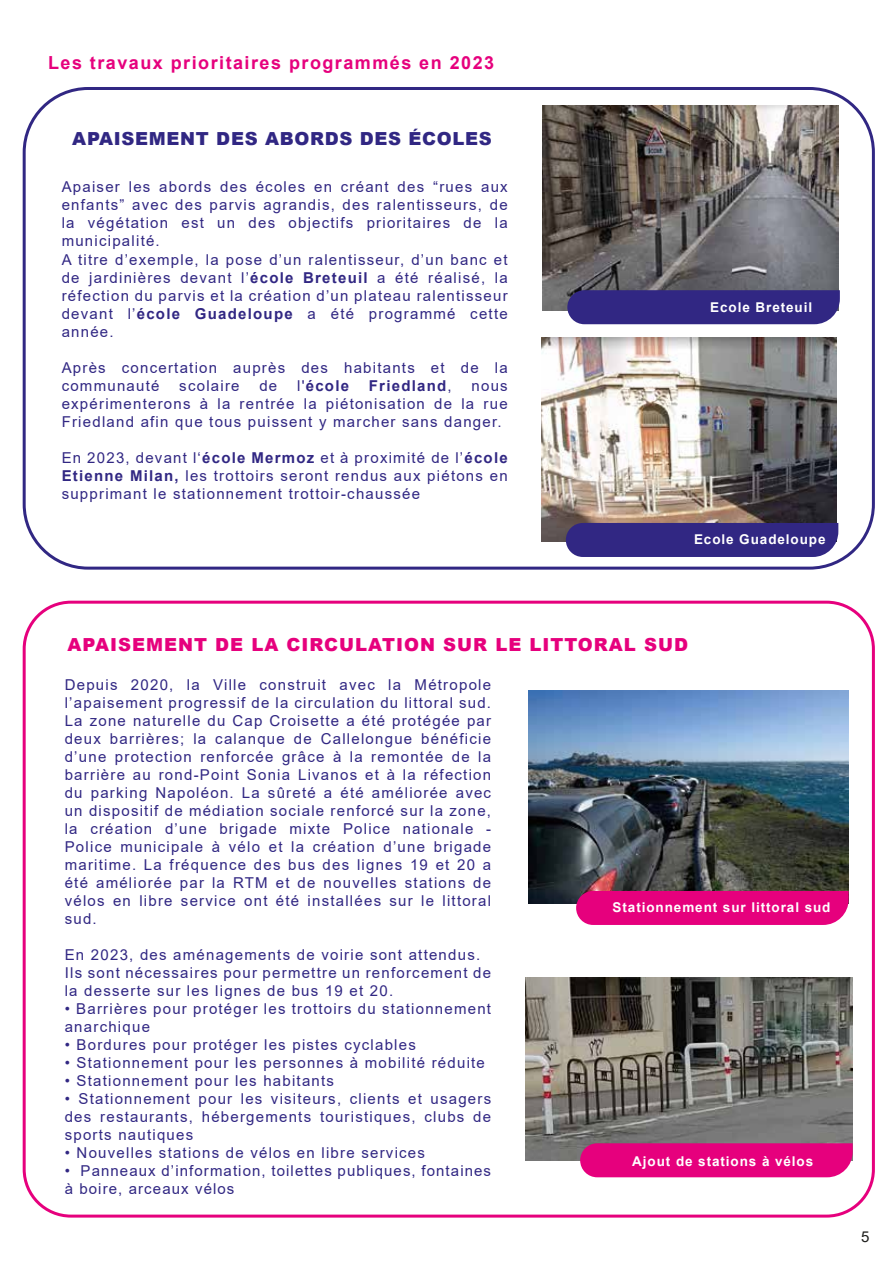
<style>
.page{position:relative;width:893px;height:1263px;background:#fff}
.page>*{position:absolute;margin:0;border:0;box-sizing:border-box;transform-origin:0 0}
.t1{font:900 18px "Arial";letter-spacing:.055em;color:#e6007d}
.t2{font:700 18px "Arial";letter-spacing:.08em;color:#e6007d}
.t3{font:900 18px "Arial";letter-spacing:.04em;color:#312783}
.t4{font:15px/18px "Arial";letter-spacing:.08em;color:#312783}
.t5{font:700 15px "Arial";letter-spacing:.08em;color:#312783}
.t6{font:15px "Arial";color:#1d1d1b}
.t7{font:700 13.5px "Arial";letter-spacing:.07em;color:#fff}
.s1{font-weight:700}
.s2{font-weight:400}
</style>
<div class="page">
<img style="left:541px;top:338px;width:295px;height:204px">
<img style="left:542px;top:106px;width:297px;height:204px">
<img style="left:525px;top:977px;width:327px;height:183px">
<img style="left:529px;top:691px;width:320px;height:212px">
<div style="left:23px;top:87px;width:852px;height:483px;border:3px solid #312783;border-radius:64px"></div>
<div style="left:23px;top:601px;width:852px;height:616px;border:3px solid #e6007d;border-radius:47px"></div>
<div style="left:576px;top:891px;width:273px;height:34px;background:#e6007d"></div>
<div style="left:580px;top:1143px;width:273px;height:34px;background:#e6007d"></div>
<div style="left:567px;top:290px;width:273px;height:34px;background:#312783"></div>
<div style="left:566px;top:523px;width:272px;height:34px;background:#312783"></div>
<p class="t2" style="left:48px;top:50px;width:448px">Les travaux prioritaires programmés en 2023</p>
<p class="t3" style="left:72px;top:126px;width:421px">APAISEMENT DES ABORDS DES ÉCOLES</p>
<p class="t4" style="left:62px;top:178px;width:448px">Apaiser les abords des écoles en créant des “rues aux enfants” avec des parvis agrandis, des ralentisseurs, de la végétation est un des objectifs prioritaires de la municipalité.<br>A titre d’exemple, la pose d’un ralentisseur, d’un banc et de jardinières devant l’<span class="s1">école Breteuil</span> a été réalisé, la réfection du parvis et la création d’un plateau ralentisseur devant l’<span class="s1">école Guadeloupe</span> a été programmé cette année.</p>
<p class="t4" style="left:62px;top:358px;width:447px">Après concertation auprès des habitants et de la communauté</p>
<p class="t4" style="left:179px;top:376px;width:62px">scolaire</p>
<p class="t4" style="left:259px;top:376px;width:19px">de</p>
<p class="t5" style="left:297px;top:375px;width:53px"><span class="s2">l'</span>école</p>
<p class="t5" style="left:369px;top:375px;width:84px">Friedland<span class="s2">,</span></p>
<p class="t4" style="left:62px;top:376px;width:448px;text-align:justify;text-indent:410px">nous expérimenterons à la rentrée la piétonisation de la rue Friedland afin que tous puissent y marcher sans danger.</p>
<p class="t4" style="left:62px;top:448px;width:448px;text-align:justify">En 2023, devant l‘<span class="s1">école Mermoz</span> et à proximité de l’<span class="s1">école Etienne Milan,</span> les trottoirs seront rendus aux piétons en supprimant le stationnement trottoir-chaussée</p>
<p class="t7" style="left:710px;top:298px;width:103px">Ecole Breteuil</p>
<p class="t7" style="left:694px;top:530px;width:133px">Ecole Guadeloupe</p>
<p class="t1" style="left:68px;top:632px;width:622px">APAISEMENT DE LA CIRCULATION SUR LE LITTORAL SUD</p>
<p class="t4" style="left:65px;top:676px;width:428px;text-align:justify">Depuis 2020, la Ville construit avec la Métropole l’apaisement progressif de la circulation du littoral sud.<br>La zone naturelle du Cap Croisette a été protégée par deux barrières; la calanque de Callelongue bénéficie d’une protection renforcée grâce à la remontée de la barrière au rond-Point Sonia Livanos et à la réfection du parking Napoléon. La sûreté a été améliorée avec un dispositif de médiation sociale renforcé sur la zone, la création d’une brigade mixte Police nationale - Police municipale à vélo et la création d’une brigade maritime. La fréquence des bus des lignes 19 et 20 a été améliorée par la RTM et de nouvelles stations de vélos en libre service ont été installées sur le littoral sud.</p>
<p class="t4" style="left:65px;top:946px;width:428px">En 2023, des aménagements de voirie sont attendus.<br>Ils sont nécessaires pour permettre un renforcement de la desserte sur les lignes de bus 19 et 20.</p>
<p class="t4" style="left:65px;top:1000px;width:428px">• Barrières pour protéger les trottoirs du stationnement anarchique</p>
<p class="t4" style="left:65px;top:1036px;width:353px">• Bordures pour protéger les pistes cyclables</p>
<p class="t4" style="left:65px;top:1054px;width:422px">• Stationnement pour les personnes à mobilité réduite</p>
<p class="t4" style="left:65px;top:1072px;width:271px">• Stationnement pour les habitants</p>
<p class="t4" style="left:65px;top:1090px;width:428px;text-align:justify">• Stationnement pour les visiteurs, clients et usagers des restaurants, hébergements touristiques, clubs de sports nautiques</p>
<p class="t4" style="left:65px;top:1144px;width:362px">• Nouvelles stations de vélos en libre services</p>
<p class="t4" style="left:65px;top:1162px;width:428px">• Panneaux d’information, toilettes publiques, fontaines à boire, arceaux vélos</p>
<p class="t7" style="left:613px;top:898px;width:219px">Stationnement sur littoral sud</p>
<p class="t7" style="left:632px;top:1152px;width:183px">Ajout de stations à vélos</p>
<p class="t6" style="left:861px;top:1226px;width:10px">5</p>
</div>
